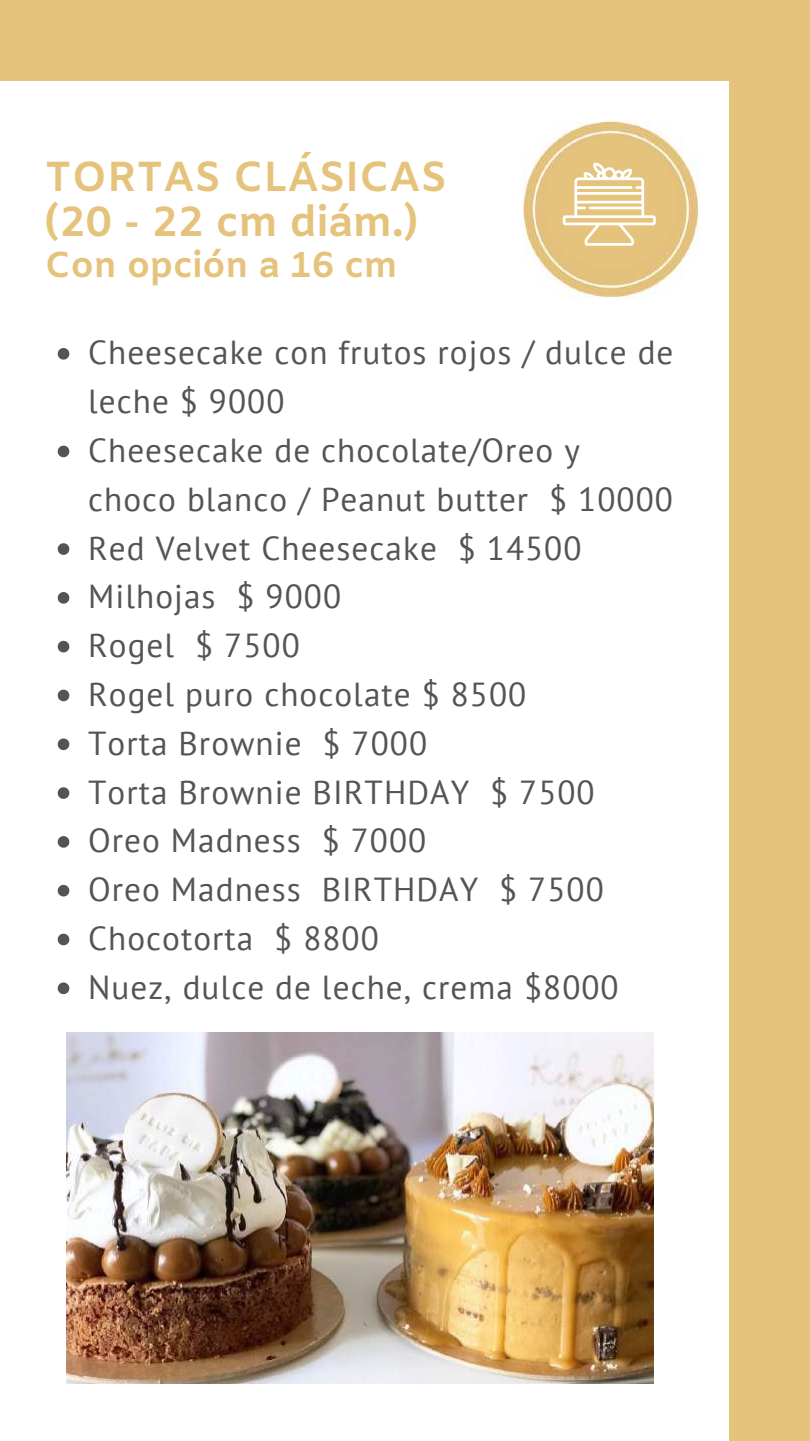
<style>
.page{position:relative;width:810px;height:1441px;background:#fff}
.page>*{position:absolute;margin:0;border:0;box-sizing:border-box;transform-origin:0 0}
.t1{font:700 42px/45.8px "Amiko";color:#e6c37c}
.t2{font:700 36px "Amiko";color:#e6c37c}
.t3{font:33.2px/48.8px "PT Sans";letter-spacing:.03em;color:#545454}
</style>
<div class="page">
<div style="left:0;top:0;width:810px;height:1440px;background:#e6c37c"></div>
<div style="left:0;top:81px;width:729px;height:1359px;background:#fff"></div>
<svg style="left:58px;top:348px;width:11px;height:11px"></svg>
<svg style="left:58px;top:445px;width:11px;height:12px"></svg>
<svg style="left:58px;top:543px;width:11px;height:11px"></svg>
<svg style="left:58px;top:592px;width:11px;height:11px"></svg>
<svg style="left:58px;top:640px;width:11px;height:12px"></svg>
<svg style="left:58px;top:689px;width:11px;height:12px"></svg>
<svg style="left:58px;top:738px;width:11px;height:12px"></svg>
<svg style="left:58px;top:787px;width:11px;height:11px"></svg>
<svg style="left:58px;top:836px;width:11px;height:11px"></svg>
<svg style="left:58px;top:884px;width:11px;height:12px"></svg>
<svg style="left:58px;top:933px;width:11px;height:12px"></svg>
<svg style="left:58px;top:982px;width:11px;height:11px"></svg>
<img style="left:523px;top:121px;width:176px;height:177px">
<img style="left:66px;top:1032px;width:588px;height:351px">
<svg style="left:544px;top:136px;width:133px;height:133px;background:#e8cb8f"></svg>
<p class="t1" style="left:45px;top:157px;width:404px">TORTAS CLÁSICAS (20 - 22 cm diám.)</p>
<p class="t2" style="left:45px;top:243px;width:354px">Con opción a 16 cm</p>
<p class="t3" style="left:88px;top:327px;width:587px">Cheesecake con frutos rojos / dulce de leche $ 9000<br>Cheesecake de chocolate/Oreo y choco blanco / Peanut butter $ 10000<br>Red Velvet Cheesecake $ 14500<br>Milhojas $ 9000<br>Rogel $ 7500<br>Rogel puro chocolate $ 8500<br>Torta Brownie $ 7000<br>Torta Brownie BIRTHDAY $ 7500<br>Oreo Madness $ 7000<br>Oreo Madness BIRTHDAY $ 7500<br>Chocotorta $ 8800<br>Nuez, dulce de leche, crema $8000</p>
</div>
